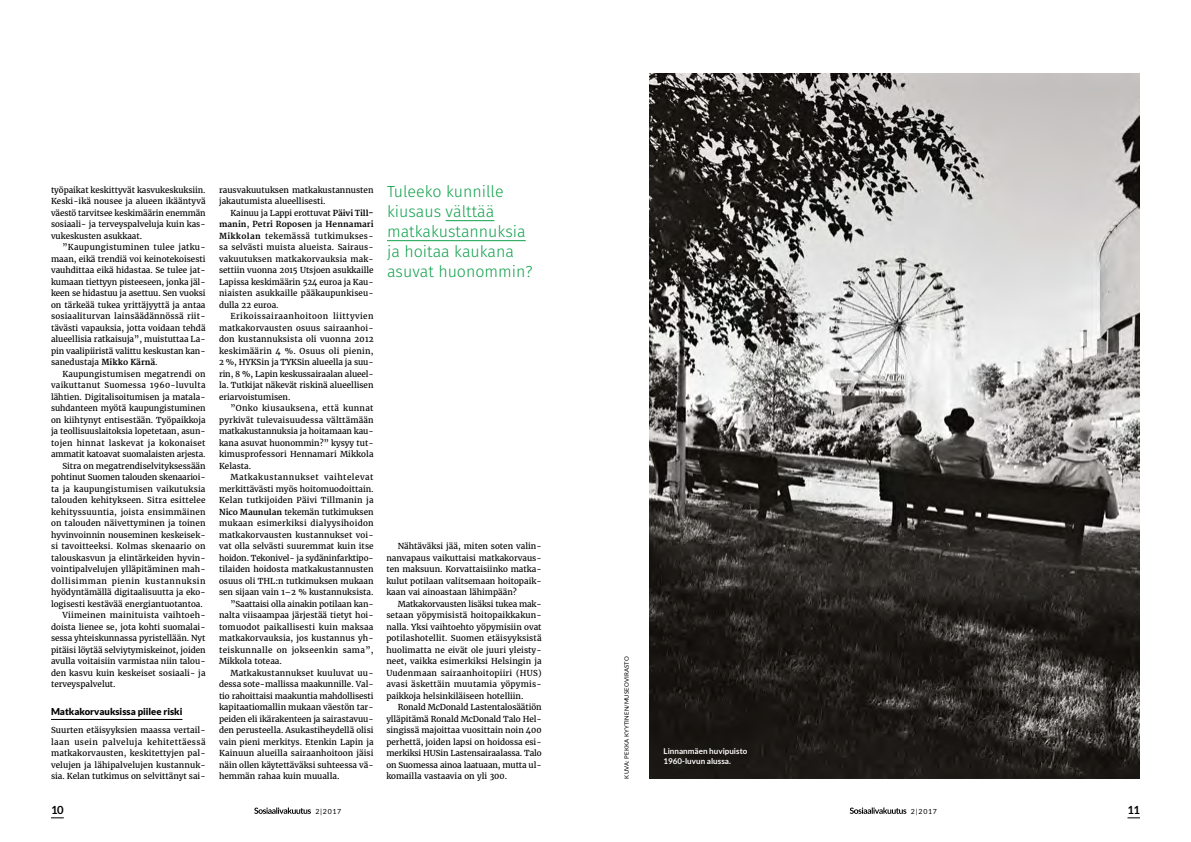
<style>
.page{position:relative;width:1191px;height:842px;background:#fff}
.page>*{position:absolute;margin:0;border:0;box-sizing:border-box;transform-origin:0 0}
.t1{font:300 16px/20px "Fira Sans";color:#10a04b}
.t2{font:700 11.2px "Lato";color:#000}
.t3{font:900 9.5px "Lato";color:#000}
.t4{font:8.1px/11.5px "Merriweather";color:#000;text-align:justify}
.t5{font:8.1px "Merriweather";letter-spacing:.02em;color:#000}
.t6{font:8.1px "Merriweather";letter-spacing:.025em;color:#000}
.t7{font:8.1px "Merriweather";letter-spacing:.03em;color:#000}
.t8{font:8.1px "Merriweather";letter-spacing:.035em;color:#000}
.t9{font:8.1px "Merriweather";letter-spacing:.055em;color:#000}
.t10{font:8.1px "Merriweather";letter-spacing:.06em;color:#000}
.t11{font:700 8px/10px "Lato";letter-spacing:.005em;color:#fff}
.t12{font:7px "Lato";letter-spacing:.095em;color:#000}
.t13{font:6px "Lato";letter-spacing:.025em;color:#000}
.s1{font-weight:700}
</style>
<div class="page">
<svg style="left:254px;top:807px;width:57px;height:7px"></svg>
<svg style="left:849px;top:807px;width:57px;height:7px"></svg>
<img style="left:649px;top:74px;width:491px;height:705px">
<hr style="left:51px;top:719px;width:131px;height:1px;background:#000">
<hr style="left:445px;top:220px;width:49px;height:1px;background:#10a04b">
<hr style="left:387px;top:240px;width:139px;height:1px;background:#10a04b">
<svg style="left:51px;top:817px;width:13px;height:1px"></svg>
<svg style="left:1127px;top:817px;width:13px;height:1px"></svg>
<p class="t4" style="left:51px;top:184px;width:156px">työpaikat keskittyvät kasvukeskuksiin.<br>Keski-ikä nousee ja alueen ikääntyvä väestö tarvitsee keskimäärin enemmän sosiaali- ja terveyspalveluja kuin kas&shy;vukeskusten asukkaat.</p>
<p class="t4" style="left:51px;top:241px;width:156px;text-indent:11px">”Kaupungistuminen tulee jatku&shy;maan, eikä trendiä voi keinotekoisesti vauhdittaa eikä hidastaa. Se tulee jat&shy;kumaan tiettyyn pisteeseen, jonka jäl&shy;keen se hidastuu ja asettuu. Sen vuoksi on tärkeää tukea yrittäjyyttä ja antaa sosiaaliturvan lainsäädännössä riit&shy;tävästi vapauksia, jotta voidaan tehdä alueellisia ratkaisuja”, muistuttaa La&shy;pin vaalipiiristä valittu keskustan kan&shy;sanedustaja <span class="s1">Mikko Kärnä</span>.</p>
<p class="t5" style="left:62px;top:368px;width:145px">Kaupungistumisen megatrendi on</p>
<p class="t7" style="left:51px;top:380px;width:156px">vaikuttanut Suomessa 1960-luvulta</p>
<p class="t4" style="left:51px;top:391px;width:156px">lähtien. Digitalisoitumisen ja matala-</p>
<p class="t4" style="left:51px;top:402px;width:156px">suhdanteen myötä kaupungistuminen</p>
<p class="t4" style="left:51px;top:414px;width:156px">on kiihtynyt entisestään. Työpaikkoja</p>
<p class="t4" style="left:51px;top:425px;width:156px">ja teollisuuslaitoksia lopetetaan, asun-</p>
<p class="t8" style="left:51px;top:437px;width:156px">tojen hinnat laskevat ja kokonaiset</p>
<p class="t4" style="left:51px;top:448px;width:156px">ammatit katoavat suomalaisten arjesta.</p>
<p class="t4" style="left:62px;top:460px;width:145px">Sitra on megatrendiselvityksessään</p>
<p class="t4" style="left:51px;top:471px;width:156px">pohtinut Suomen talouden skenaarioi-</p>
<p class="t6" style="left:51px;top:483px;width:156px">ta ja kaupungistumisen vaikutuksia</p>
<p class="t5" style="left:51px;top:495px;width:156px">talouden kehitykseen. Sitra esittelee</p>
<p class="t6" style="left:51px;top:506px;width:156px">kehityssuuntia, joista ensimmäinen</p>
<p class="t4" style="left:51px;top:517px;width:156px">on talouden näivettyminen ja toinen</p>
<p class="t4" style="left:51px;top:529px;width:156px">hyvinvoinnin nouseminen keskeisek-</p>
<p class="t5" style="left:51px;top:541px;width:156px">si tavoitteeksi. Kolmas skenaario on</p>
<p class="t4" style="left:51px;top:552px;width:156px">talouskasvun ja elintärkeiden hyvin-</p>
<p class="t4" style="left:51px;top:563px;width:156px">vointipalvelujen ylläpitäminen mah-</p>
<p class="t9" style="left:51px;top:575px;width:156px">dollisimman pienin kustannuksin</p>
<p class="t4" style="left:51px;top:586px;width:156px">hyödyntämällä digitaalisuutta ja eko-</p>
<p class="t4" style="left:51px;top:598px;width:153px">logisesti kestävää energiantuotantoa.</p>
<p class="t7" style="left:62px;top:610px;width:145px">Viimeinen mainituista vaihtoeh-</p>
<p class="t4" style="left:51px;top:621px;width:156px">doista lienee se, jota kohti suomalai-</p>
<p class="t4" style="left:51px;top:632px;width:156px">sessa yhteiskunnassa pyristellään. Nyt</p>
<p class="t4" style="left:51px;top:644px;width:156px">pitäisi löytää selviytymiskeinot, joiden</p>
<p class="t4" style="left:51px;top:655px;width:156px">avulla voitaisiin varmistaa niin talou-</p>
<p class="t4" style="left:51px;top:667px;width:156px">den kasvu kuin keskeiset sosiaali- ja</p>
<p class="t4" style="left:51px;top:678px;width:66px">terveyspalvelut.</p>
<p class="t3" style="left:51px;top:706px;width:133px">Matkakorvauksissa piilee riski</p>
<p class="t4" style="left:51px;top:724px;width:156px">Suurten etäisyyksien maassa vertail&shy;laan usein palveluja kehitettäessä matkakorvausten, keskitettyjen pal&shy;velujen ja lähipalvelujen kustannuk&shy;sia. Kelan tutkimus on selvittänyt sai-</p>
<p class="t4" style="left:219px;top:184px;width:156px">rausvakuutuksen matkakustannusten jakautumista alueellisesti.</p>
<p class="t4" style="left:219px;top:207px;width:156px;text-align:left;text-indent:11px">Kainuu ja Lappi erottuvat <span class="s1">Päivi Till&shy;manin</span>, <span class="s1">Petri Roposen</span> ja <span class="s1">Hennamari Mikkolan</span> tekemässä tutkimukses&shy;sa selvästi muista alueista. Sairaus&shy;vakuutuksen matkakorvauksia mak&shy;settiin vuonna 2015 Utsjoen asukkaille Lapissa keskimäärin 524 euroa ja Kau&shy;niaisten asukkaille pääkaupunkiseu&shy;dulla 22 euroa.</p>
<p class="t4" style="left:219px;top:310px;width:156px;text-indent:11px">Erikoissairaanhoitoon liittyvien matkakorvausten osuus sairaanhoi&shy;don kustannuksista oli vuonna 2012 keskimäärin 4 %. Osuus oli pienin, 2 %, HYKSin ja TYKSin alueella ja suu&shy;rin, 8 %, Lapin keskussairaalan alueel&shy;la. Tutkijat näkevät riskinä alueellisen eriarvoistumisen.</p>
<p class="t4" style="left:219px;top:402px;width:156px;text-indent:11px">”Onko kiusauksena, että kunnat pyrkivät tulevaisuudessa välttämään matkakustannuksia ja hoitamaan kau&shy;kana asuvat huonommin?” kysyy tut&shy;kimusprofessori Hennamari Mikkola Kelasta.</p>
<p class="t10" style="left:230px;top:472px;width:145px">Matkakustannukset vaihtelevat</p>
<p class="t4" style="left:219px;top:483px;width:156px">merkittävästi myös hoitomuodoittain.</p>
<p class="t6" style="left:219px;top:495px;width:156px">Kelan tutkijoiden Päivi Tillmanin ja</p>
<p class="t4" style="left:219px;top:506px;width:156px"><span class="s1">Nico Maunulan</span> tekemän tutkimuksen</p>
<p class="t7" style="left:219px;top:518px;width:156px">mukaan esimerkiksi dialyysihoidon</p>
<p class="t5" style="left:219px;top:529px;width:156px">matkakorvausten kustannukset voi-</p>
<p class="t4" style="left:219px;top:540px;width:156px">vat olla selvästi suuremmat kuin itse</p>
<p class="t4" style="left:219px;top:552px;width:156px">hoidon. Tekonivel- ja sydäninfarktipo-</p>
<p class="t4" style="left:219px;top:563px;width:156px">tilaiden hoidosta matkakustannusten</p>
<p class="t4" style="left:219px;top:575px;width:156px">osuus oli THL:n tutkimuksen mukaan</p>
<p class="t4" style="left:219px;top:586px;width:156px">sen sijaan vain 1–2 % kustannuksista.</p>
<p class="t4" style="left:230px;top:598px;width:145px">”Saattaisi olla ainakin potilaan kan-</p>
<p class="t4" style="left:219px;top:609px;width:156px">nalta viisaampaa järjestää tietyt hoi-</p>
<p class="t6" style="left:219px;top:621px;width:156px">tomuodot paikallisesti kuin maksaa</p>
<p class="t4" style="left:219px;top:632px;width:156px">matkakorvauksia, jos kustannus yh-</p>
<p class="t8" style="left:219px;top:644px;width:156px">teiskunnalle on jokseenkin sama”,</p>
<p class="t4" style="left:219px;top:655px;width:64px">Mikkola toteaa.</p>
<p class="t5" style="left:230px;top:667px;width:145px">Matkakustannukset kuuluvat uu-</p>
<p class="t4" style="left:219px;top:678px;width:156px">dessa sote-mallissa maakunnille. Val-</p>
<p class="t4" style="left:219px;top:690px;width:156px">tio rahoittaisi maakuntia mahdollisesti</p>
<p class="t4" style="left:219px;top:701px;width:156px">kapitaatiomallin mukaan väestön tar-</p>
<p class="t4" style="left:219px;top:713px;width:156px">peiden eli ikärakenteen ja sairastavuu-</p>
<p class="t4" style="left:219px;top:724px;width:156px">den perusteella. Asukastiheydellä olisi</p>
<p class="t4" style="left:219px;top:736px;width:156px">vain pieni merkitys. Etenkin Lapin ja</p>
<p class="t4" style="left:219px;top:747px;width:156px">Kainuun alueilla sairaanhoitoon jäisi</p>
<p class="t4" style="left:219px;top:759px;width:156px">näin ollen käytettäväksi suhteessa vä-</p>
<p class="t4" style="left:219px;top:770px;width:122px">hemmän rahaa kuin muualla.</p>
<h1 class="t1" style="left:387px;top:182px;width:147px">Tuleeko kunnille kiusaus välttää matkakustannuksia ja hoitaa kaukana asuvat huonommin?</h1>
<p class="t4" style="left:386px;top:540px;width:157px;text-indent:11px">Nähtäväksi jää, miten soten valin&shy;nanvapaus vaikuttaisi matkakorvaus&shy;ten maksuun. Korvattaisiinko matka&shy;kulut potilaan valitsemaan hoitopaik&shy;kaan vai ainoastaan lähimpään?</p>
<p class="t4" style="left:386px;top:598px;width:157px;text-indent:11px">Matkakorvausten lisäksi tukea mak&shy;setaan yöpymisistä hoitopaikkakun&shy;nalla. Yksi vaihtoehto yöpymisiin ovat potilashotellit. Suomen etäisyyksistä huolimatta ne eivät ole juuri yleisty&shy;neet, vaikka esimerkiksi Helsingin ja Uudenmaan sairaanhoitopiiri (HUS) avasi äskettäin muutamia yöpymis&shy;paikkoja helsinkiläiseen hotelliin.</p>
<p class="t4" style="left:386px;top:701px;width:157px;text-indent:11px">Ronald McDonald Lastentalosäätiön ylläpitämä Ronald McDonald Talo Hel&shy;singissä majoittaa vuosittain noin 400 perhettä, joiden lapsi on hoidossa esi&shy;merkiksi HUSin Lastensairaalassa. Talo on Suomessa ainoa laatuaan, mutta ul&shy;komailla vastaavia on yli 300.</p>
<p class="t13" style="left:623px;top:779px;width:124px;rotate:-90deg">KUVA: PEKKA KYYTINEN/MUSEOVIRASTO</p>
<p class="t11" style="left:663px;top:745px;width:85px">Linnanmäen huvipuisto<br>1960-luvun alussa.</p>
<h2 class="t2" style="left:51px;top:803px;width:14px">10</h2>
<h2 class="t2" style="left:1127px;top:803px;width:14px">11</h2>
<p class="t12" style="left:315px;top:807px;width:27px">2|2017</p>
<p class="t12" style="left:911px;top:807px;width:27px">2|2017</p>
</div>
